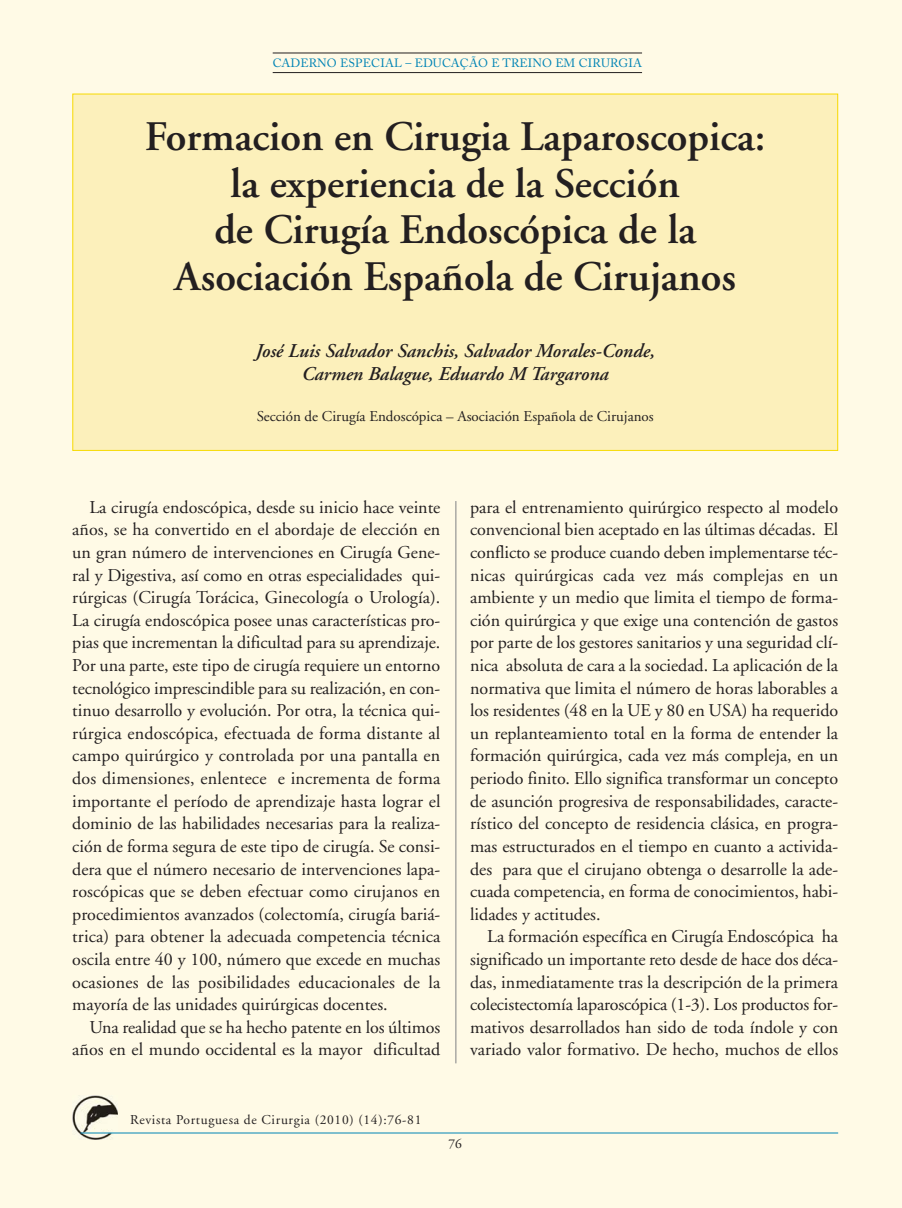
<style>
.page{position:relative;width:902px;height:1208px;background:#fff}
.page>*{position:absolute;margin:0;border:0;box-sizing:border-box;transform-origin:0 0}
.t1{font:600 42px/46.5px "Adobe Garamond";color:#231f20;text-align:center}
.t2{font:italic 600 19.5px/22.6px "Adobe Garamond";color:#231f20;text-align:center}
.t3{font:18px "Adobe Garamond";color:#231f20}
.t4{font:15px "Adobe Garamond";color:#231f20}
.t5{font:13.5px "Adobe Garamond";letter-spacing:.05em;color:#231f20}
.t6{font:12px "Adobe Caslon";letter-spacing:.015em;color:#0084b5}
</style>
<div class="page">
<div style="left:0;top:0;width:901px;height:1208px;background:#fffae6"></div>
<img style="left:72px;top:1095px;width:46px;height:45px">
<hr style="left:81px;top:1132px;width:757px;height:1px;background:#0084b5">
<div style="left:73px;top:94px;width:764px;height:356px;background:#fcf0bb"></div>
<hr style="left:273px;top:53px;width:369px;height:1px;background:#231f20">
<hr style="left:273px;top:72px;width:369px;height:1px;background:#231f20">
<hr style="left:455px;top:501px;width:1px;height:562px;background:#808285">
<p class="t6" style="left:273px;top:58px;width:371px">CADERNO ESPECIAL – EDUCAÇÃO E TREINO EM CIRURGIA</p>
<p class="t1" style="left:145px;top:117px;width:622px">Formacion en Cirugia Laparoscopica: la experiencia de la Sección<br>de Cirugía Endoscópica de la<br>Asociación Española de Cirujanos</p>
<p class="t2" style="left:255px;top:342px;width:401px">José Luis Salvador Sanchis, Salvador Morales-Conde,<br>Carmen Balague, Eduardo M Targarona</p>
<p class="t4" style="left:257px;top:410px;width:398px">Sección de Cirugía Endoscópica – Asociación Española de Cirujanos</p>
<p class="t3" style="left:89px;top:500px;width:352px">La cirugía endoscópica, desde su inicio hace veinte</p>
<p class="t3" style="left:72px;top:522px;width:369px">años, se ha convertido en el abordaje de elección en</p>
<p class="t3" style="left:72px;top:545px;width:369px">un gran número de intervenciones en Cirugía Gene-</p>
<p class="t3" style="left:72px;top:567px;width:369px">ral y Digestiva, así como en otras especialidades qui-</p>
<p class="t3" style="left:72px;top:590px;width:369px">rúrgicas (Cirugía Torácica, Ginecología o Urología).</p>
<p class="t3" style="left:72px;top:613px;width:369px">La cirugía endoscópica posee unas características pro-</p>
<p class="t3" style="left:72px;top:635px;width:369px">pias que incrementan la dificultad para su aprendizaje.</p>
<p class="t3" style="left:72px;top:658px;width:369px">Por una parte, este tipo de cirugía requiere un entorno</p>
<p class="t3" style="left:72px;top:680px;width:369px">tecnológico imprescindible para su realización, en con-</p>
<p class="t3" style="left:72px;top:703px;width:369px">tinuo desarrollo y evolución. Por otra, la técnica qui-</p>
<p class="t3" style="left:72px;top:726px;width:369px">rúrgica endoscópica, efectuada de forma distante al</p>
<p class="t3" style="left:72px;top:748px;width:369px">campo quirúrgico y controlada por una pantalla en</p>
<p class="t3" style="left:72px;top:771px;width:369px">dos dimensiones, enlentece e incrementa de forma</p>
<p class="t3" style="left:72px;top:793px;width:369px">importante el período de aprendizaje hasta lograr el</p>
<p class="t3" style="left:72px;top:816px;width:369px">dominio de las habilidades necesarias para la realiza-</p>
<p class="t3" style="left:72px;top:839px;width:369px">ción de forma segura de este tipo de cirugía. Se consi-</p>
<p class="t3" style="left:72px;top:861px;width:369px">dera que el número necesario de intervenciones lapa-</p>
<p class="t3" style="left:72px;top:884px;width:369px">roscópicas que se deben efectuar como cirujanos en</p>
<p class="t3" style="left:72px;top:906px;width:369px">procedimientos avanzados (colectomía, cirugía bariá-</p>
<p class="t3" style="left:72px;top:929px;width:369px">trica) para obtener la adecuada competencia técnica</p>
<p class="t3" style="left:72px;top:952px;width:369px">oscila entre 40 y 100, número que excede en muchas</p>
<p class="t3" style="left:72px;top:974px;width:369px">ocasiones de las posibilidades educacionales de la</p>
<p class="t3" style="left:72px;top:997px;width:317px">mayoría de las unidades quirúrgicas docentes.</p>
<p class="t3" style="left:89px;top:1019px;width:352px">Una realidad que se ha hecho patente en los últimos</p>
<p class="t3" style="left:72px;top:1042px;width:369px">años en el mundo occidental es la mayor dificultad</p>
<p class="t3" style="left:470px;top:500px;width:369px">para el entrenamiento quirúrgico respecto al modelo</p>
<p class="t3" style="left:470px;top:522px;width:369px">convencional bien aceptado en las últimas décadas. El</p>
<p class="t3" style="left:470px;top:545px;width:369px">conflicto se produce cuando deben implementarse téc-</p>
<p class="t3" style="left:470px;top:567px;width:369px">nicas quirúrgicas cada vez más complejas en un</p>
<p class="t3" style="left:470px;top:590px;width:369px">ambiente y un medio que limita el tiempo de forma-</p>
<p class="t3" style="left:470px;top:613px;width:369px">ción quirúrgica y que exige una contención de gastos</p>
<p class="t3" style="left:470px;top:635px;width:369px">por parte de los gestores sanitarios y una seguridad clí-</p>
<p class="t3" style="left:470px;top:658px;width:369px">nica absoluta de cara a la sociedad. La aplicación de la</p>
<p class="t3" style="left:470px;top:680px;width:369px">normativa que limita el número de horas laborables a</p>
<p class="t3" style="left:470px;top:703px;width:369px">los residentes (48 en la UE y 80 en USA) ha requerido</p>
<p class="t3" style="left:470px;top:726px;width:369px">un replanteamiento total en la forma de entender la</p>
<p class="t3" style="left:470px;top:748px;width:369px">formación quirúrgica, cada vez más compleja, en un</p>
<p class="t3" style="left:470px;top:771px;width:369px">periodo finito. Ello significa transformar un concepto</p>
<p class="t3" style="left:470px;top:793px;width:369px">de asunción progresiva de responsabilidades, caracte-</p>
<p class="t3" style="left:470px;top:816px;width:369px">rístico del concepto de residencia clásica, en progra-</p>
<p class="t3" style="left:470px;top:839px;width:369px">mas estructurados en el tiempo en cuanto a activida-</p>
<p class="t3" style="left:470px;top:861px;width:369px">des para que el cirujano obtenga o desarrolle la ade-</p>
<p class="t3" style="left:470px;top:884px;width:369px">cuada competencia, en forma de conocimientos, habi-</p>
<p class="t3" style="left:470px;top:906px;width:132px">lidades y actitudes.</p>
<p class="t3" style="left:487px;top:929px;width:352px">La formación específica en Cirugía Endoscópica ha</p>
<p class="t3" style="left:470px;top:952px;width:369px">significado un importante reto desde de hace dos déca-</p>
<p class="t3" style="left:470px;top:974px;width:369px">das, inmediatamente tras la descripción de la primera</p>
<p class="t3" style="left:470px;top:997px;width:369px">colecistectomía laparoscópica (1-3). Los productos for-</p>
<p class="t3" style="left:470px;top:1019px;width:369px">mativos desarrollados han sido de toda índole y con</p>
<p class="t3" style="left:470px;top:1042px;width:369px">variado valor formativo. De hecho, muchos de ellos</p>
<p class="t5" style="left:130px;top:1114px;width:293px">Revista Portuguesa de Cirurgia (2010) (14):76-81</p>
<p class="t5" style="left:448px;top:1138px;width:15px">76</p>
</div>
